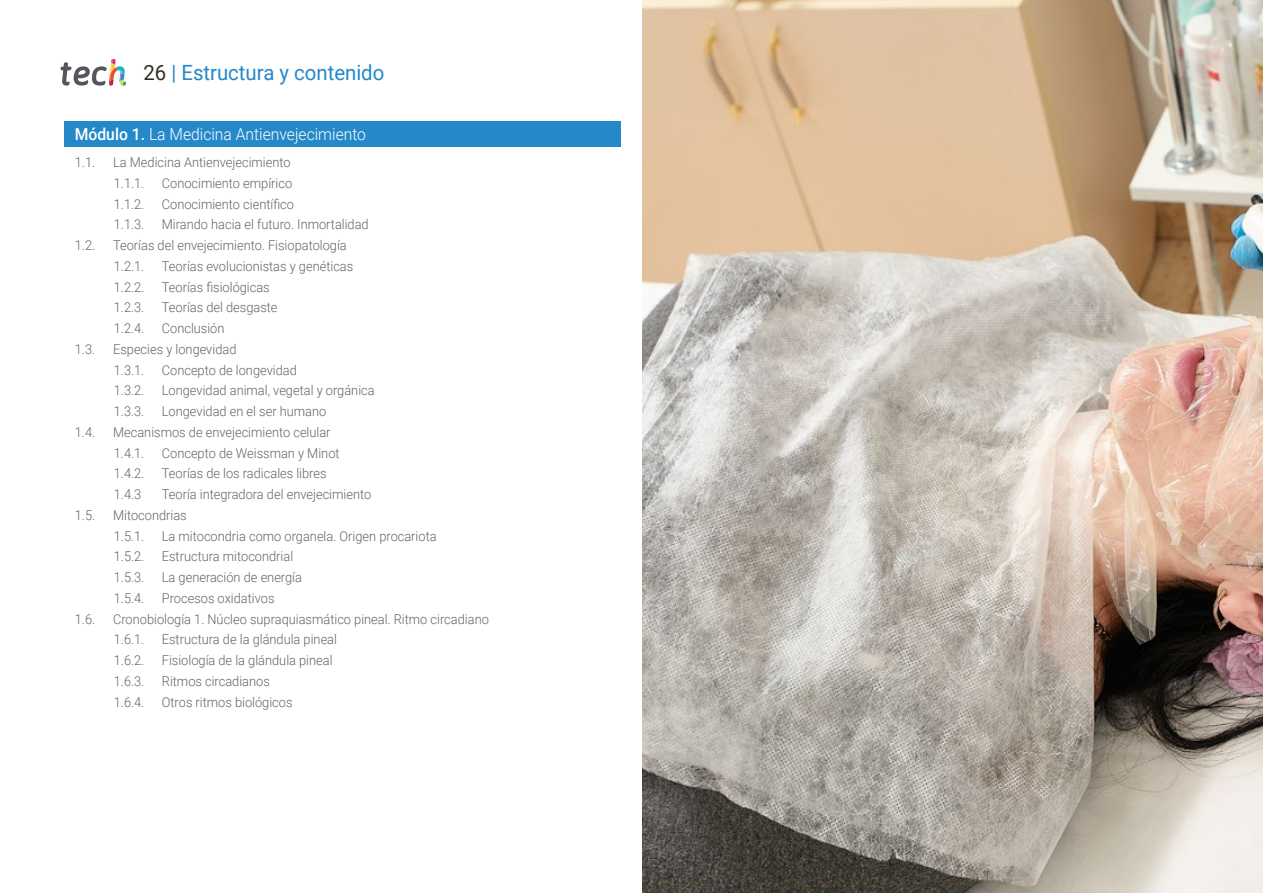
<style>
.page{position:relative;width:1263px;height:893px;background:#fff}
.page>*{position:absolute;margin:0;border:0;box-sizing:border-box;transform-origin:0 0}
.t1{font:21px "Roboto";color:#2488c9}
.t2{font:300 16.5px "Roboto";color:#fff;scale:.95 1}
.t3{font:300 13.5px/20.7px "Roboto";color:#61646a;scale:.95 1}
.s1{color:#312e20}
.s2{font-weight:500}
</style>
<div class="page">
<div style="left:64px;top:121px;width:557px;height:25px;background:#2488c9"></div>
<img style="left:642px;top:0;width:621px;height:893px">
<svg style="left:61px;top:59px;width:65px;height:27px"></svg>
<h1 class="t1" style="left:144px;top:57px;width:242px"><span class="s1">26</span> | Estructura y contenido</h1>
<p class="t2" style="left:75px;top:123px;width:308px"><span class="s2">Módulo 1.</span> La Medicina Antienvejecimiento</p>
<p class="t3" style="left:75px;top:151px;width:23px">1.1.</p>
<p class="t3" style="left:113px;top:151px;width:188px">La Medicina Antienvejecimiento<br>1.1.1.</p>
<p class="t3" style="left:162px;top:172px;width:139px">Conocimiento empírico</p>
<p class="t3" style="left:114px;top:193px;width:34px">1.1.2.</p>
<p class="t3" style="left:162px;top:193px;width:141px">Conocimiento científico</p>
<p class="t3" style="left:114px;top:214px;width:34px">1.1.3.</p>
<p class="t3" style="left:162px;top:214px;width:219px">Mirando hacia el futuro. Inmortalidad</p>
<p class="t3" style="left:75px;top:234px;width:23px">1.2.</p>
<p class="t3" style="left:113px;top:234px;width:247px">Teorías del envejecimiento. Fisiopatología<br>1.2.1.</p>
<p class="t3" style="left:162px;top:255px;width:203px">Teorías evolucionistas y genéticas</p>
<p class="t3" style="left:114px;top:276px;width:34px">1.2.2.</p>
<p class="t3" style="left:162px;top:276px;width:115px">Teorías fisiológicas</p>
<p class="t3" style="left:114px;top:297px;width:34px">1.2.3.</p>
<p class="t3" style="left:162px;top:297px;width:123px">Teorías del desgaste</p>
<p class="t3" style="left:114px;top:317px;width:34px">1.2.4.</p>
<p class="t3" style="left:162px;top:317px;width:67px">Conclusión</p>
<p class="t3" style="left:75px;top:338px;width:23px">1.3.</p>
<p class="t3" style="left:113px;top:338px;width:131px">Especies y longevidad<br>1.3.1.</p>
<p class="t3" style="left:162px;top:359px;width:144px">Concepto de longevidad</p>
<p class="t3" style="left:114px;top:380px;width:34px">1.3.2.</p>
<p class="t3" style="left:162px;top:380px;width:226px">Longevidad animal, vegetal y orgánica</p>
<p class="t3" style="left:114px;top:400px;width:34px">1.3.3.</p>
<p class="t3" style="left:162px;top:400px;width:175px">Longevidad en el ser humano</p>
<p class="t3" style="left:75px;top:421px;width:23px">1.4.</p>
<p class="t3" style="left:113px;top:421px;width:230px">Mecanismos de envejecimiento celular<br>1.4.1.</p>
<p class="t3" style="left:162px;top:442px;width:189px">Concepto de Weissman y Minot</p>
<p class="t3" style="left:114px;top:463px;width:34px">1.4.2.</p>
<p class="t3" style="left:162px;top:463px;width:175px">Teorías de los radicales libres</p>
<p class="t3" style="left:114px;top:483px;width:30px">1.4.3</p>
<p class="t3" style="left:162px;top:483px;width:222px">Teoría integradora del envejecimiento</p>
<p class="t3" style="left:75px;top:504px;width:23px">1.5.</p>
<p class="t3" style="left:113px;top:504px;width:79px">Mitocondrias<br>1.5.1.</p>
<p class="t3" style="left:162px;top:525px;width:291px">La mitocondria como organela. Origen procariota</p>
<p class="t3" style="left:114px;top:546px;width:34px">1.5.2.</p>
<p class="t3" style="left:162px;top:546px;width:140px">Estructura mitocondrial</p>
<p class="t3" style="left:114px;top:566px;width:34px">1.5.3.</p>
<p class="t3" style="left:162px;top:566px;width:149px">La generación de energía</p>
<p class="t3" style="left:114px;top:587px;width:34px">1.5.4.</p>
<p class="t3" style="left:162px;top:587px;width:120px">Procesos oxidativos</p>
<p class="t3" style="left:75px;top:608px;width:23px">1.6.</p>
<p class="t3" style="left:113px;top:608px;width:397px">Cronobiología 1. Núcleo supraquiasmático pineal. Ritmo circadiano<br>1.6.1.</p>
<p class="t3" style="left:162px;top:629px;width:186px">Estructura de la glándula pineal</p>
<p class="t3" style="left:114px;top:649px;width:34px">1.6.2.</p>
<p class="t3" style="left:162px;top:649px;width:181px">Fisiología de la glándula pineal</p>
<p class="t3" style="left:114px;top:670px;width:34px">1.6.3.</p>
<p class="t3" style="left:162px;top:670px;width:115px">Ritmos circadianos</p>
<p class="t3" style="left:114px;top:691px;width:34px">1.6.4.</p>
<p class="t3" style="left:162px;top:691px;width:139px">Otros ritmos biológicos</p>
</div>
